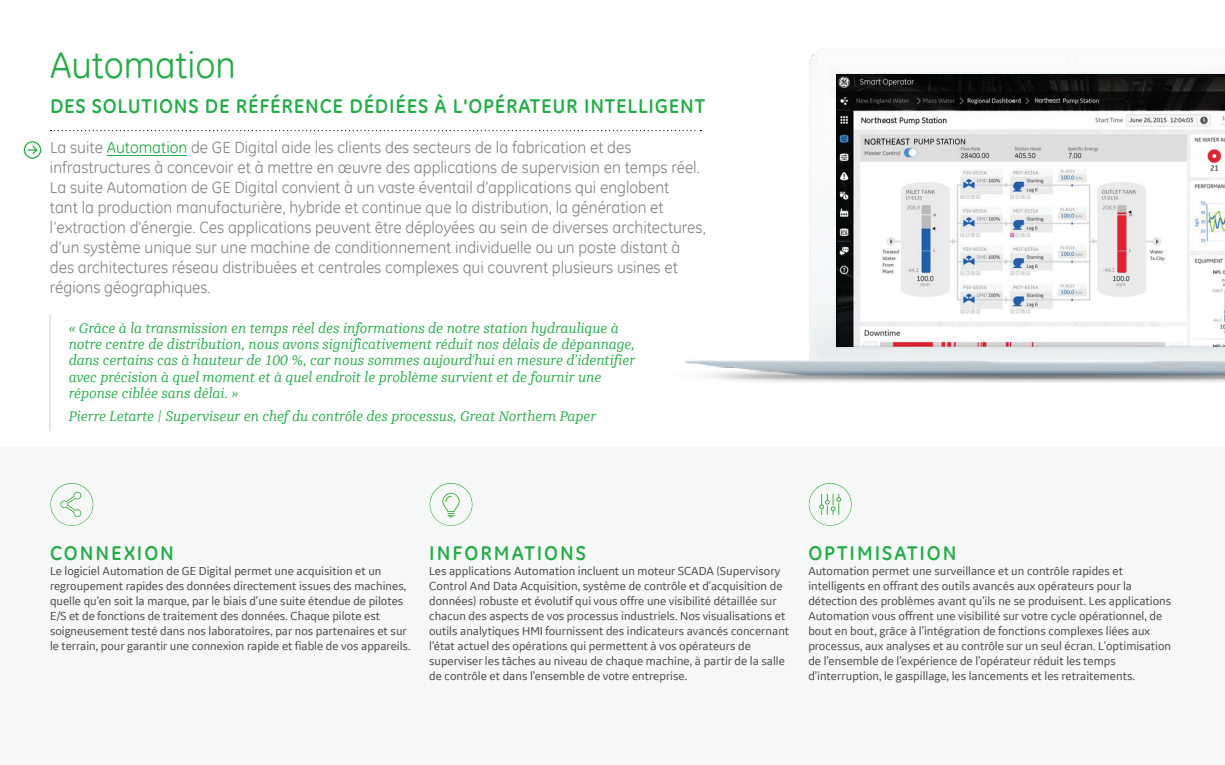
<style>
.page{position:relative;width:1225px;height:765px;background:#fff}
.page>*{position:absolute;margin:0;border:0;box-sizing:border-box;transform-origin:0 0}
.t1{font:37.5px "GE Inspira";color:#25ab47}
.t2{font:700 20px "GE Inspira";letter-spacing:.04em;color:#25ab47}
.t3{font:700 20px "GE Inspira";letter-spacing:.1em;color:#25ab47}
.t4{font:16.25px/20px "GE Inspira";color:#868686}
.t5{font:italic 15px/16.2px "GE Inspira Serif";color:#25ab47}
.t6{font:12.5px/15px "GE Inspira Sans";color:#464748}
.s1{color:#25ab47}
</style>
<div class="page">
<div style="left:0;top:448px;width:1225px;height:317px;background:#f6f8f8"></div>
<hr style="left:107px;top:155px;width:80px;height:1px;background:#25ab47">
<svg style="left:51px;top:130px;width:614px;height:1px"></svg>
<img style="left:667px;top:48px;width:558px;height:335px">
<div style="left:835px;top:73px;width:390px;height:274px;background:#231f20;opacity:.75"></div>
<hr style="left:49px;top:314px;width:2px;height:117px;background:#d8d9db">
<svg style="left:50px;top:483px;width:43px;height:43px"></svg>
<svg style="left:429px;top:483px;width:44px;height:43px"></svg>
<svg style="left:809px;top:483px;width:43px;height:43px"></svg>
<div style="left:24px;top:141px;width:17px;height:18px;border:1px solid #25ab47;border-radius:50%"></div>
<svg style="left:28px;top:146px;width:9px;height:8px"></svg>
<h1 class="t1" style="left:50px;top:41px;width:187px">Automation</h1>
<h2 class="t2" style="left:50px;top:94px;width:657px">DES SOLUTIONS DE RÉFÉRENCE DÉDIÉES À L'OPÉRATEUR INTELLIGENT</h2>
<p class="t4" style="left:50px;top:137px;width:657px">La suite <span class="s1">Automation</span> de GE Digital aide les clients des secteurs de la fabrication et des infrastructures à concevoir et à mettre en œuvre des applications de supervision en temps réel.<br>La suite Automation de GE Digital convient à un vaste éventail d’applications qui englobent<br>tant la production manufacturière, hybride et continue que la distribution, la génération et l’extraction d'énergie. Ces applications peuvent être déployées au sein de diverses architectures, d’un système unique sur une machine de conditionnement individuelle ou un poste distant à des architectures réseau distribuées et centrales complexes qui couvrent plusieurs usines et régions géographiques.</p>
<p class="t5" style="left:69px;top:319px;width:568px">« Grâce à la transmission en temps réel des informations de notre station hydraulique à notre centre de distribution, nous avons significativement réduit nos délais de dépannage, dans certains cas à hauteur de 100 %, car nous sommes aujourd'hui en mesure d’identifier avec précision à quel moment et à quel endroit le problème survient et de fournir une réponse ciblée sans délai. »</p>
<p class="t5" style="left:69px;top:408px;width:529px">Pierre Letarte | Superviseur en chef du contrôle des processus, Great Northern Paper</p>
<h2 class="t3" style="left:50px;top:540px;width:126px">CONNEXION</h2>
<p class="t6" style="left:50px;top:563px;width:362px">Le logiciel Automation de GE Digital permet une acquisition et un regroupement rapides des données directement issues des machines, quelle qu’en soit la marque, par le biais d’une suite étendue de pilotes E/S et de fonctions de traitement des données. Chaque pilote est soigneusement testé dans nos laboratoires, par nos partenaires et sur le terrain, pour garantir une connexion rapide et fiable de vos appareils.</p>
<h2 class="t3" style="left:429px;top:540px;width:158px">INFORMATIONS</h2>
<p class="t6" style="left:429px;top:563px;width:362px">Les applications Automation incluent un moteur SCADA (Supervisory Control And Data Acquisition, système de contrôle et d'acquisition de données) robuste et évolutif qui vous offre une visibilité détaillée sur chacun des aspects de vos processus industriels. Nos visualisations et outils analytiques HMI fournissent des indicateurs avancés concernant l’état actuel des opérations qui permettent à vos opérateurs de superviser les tâches au niveau de chaque machine, à partir de la salle de contrôle et dans l’ensemble de votre entreprise.</p>
<h2 class="t3" style="left:808px;top:540px;width:150px">OPTIMISATION</h2>
<p class="t6" style="left:808px;top:563px;width:364px">Automation permet une surveillance et un contrôle rapides et intelligents en offrant des outils avancés aux opérateurs pour la détection des problèmes avant qu’ils ne se produisent. Les applications Automation vous offrent une visibilité sur votre cycle opérationnel, de bout en bout, grâce à l’intégration de fonctions complexes liées aux processus, aux analyses et au contrôle sur un seul écran. L'optimisation de l’ensemble de l’expérience de l’opérateur réduit les temps d’interruption, le gaspillage, les lancements et les retraitements.</p>
</div>
